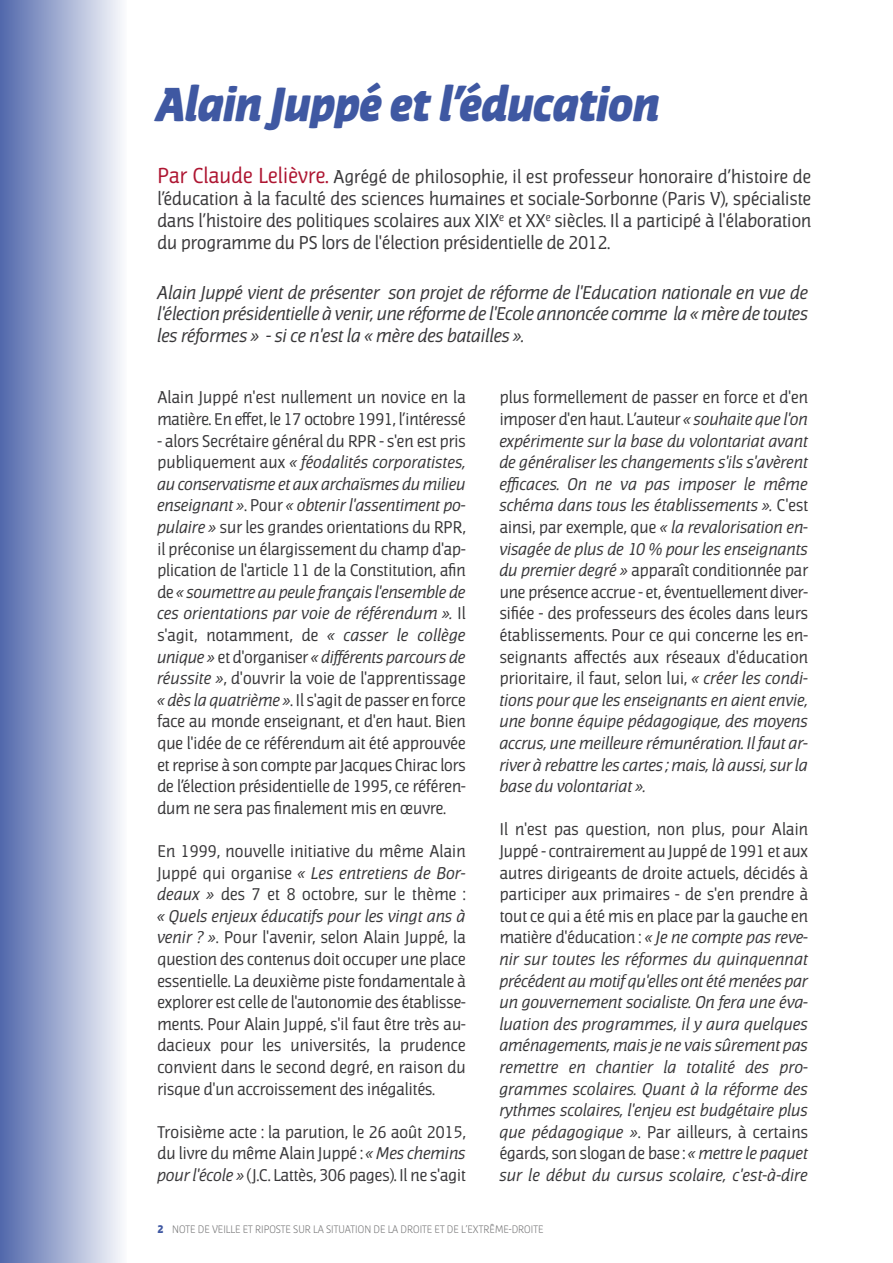
<style>
.page{position:relative;width:893px;height:1263px;background:#fff}
.page>*{position:absolute;margin:0;border:0;box-sizing:border-box;transform-origin:0 0}
.t1{font:italic 900 45px "Jaures";color:#3f58a2}
.t2{font:18px/22px "Jaures";letter-spacing:.005em;color:#39383a;text-align:justify}
.t3{font:italic 18px/21.6px "Jaures";color:#39383a;text-align:justify}
.t4{font:italic 16.5px/21.6px "Jaures";letter-spacing:.005em;color:#39383a;text-align:justify}
.t5{font:16.5px/21.6px "Jaures";letter-spacing:.005em;color:#39383a;text-align:justify}
.t6{font:300 10.5px "Jaures";letter-spacing:.005em;color:#747475}
.s1{font-size:21px;color:#ae1632}
.s2{font-style:italic}
.s3{font-style:normal}
.s4{font-weight:900;color:#3f58a2}
</style>
<div class="page">
<div style="left:0;top:0;width:127px;height:1263px;background:linear-gradient(to right,#5168ab,#fbfcfd)"></div>
<h1 class="t1" style="left:157px;top:79px;width:504px">Alain Juppé et l’éducation</h1>
<p class="t2" style="left:157px;top:165px;width:655px"><span class="s1">Par Claude Lelièvre.</span> Agrégé de philosophie, il est professeur honoraire d’histoire de l’éducation à la faculté des sciences humaines et sociale-Sorbonne (Paris V), spécialiste dans l’histoire des politiques scolaires aux XIX<sup>e</sup> et XX<sup>e</sup> siècles. Il a participé à l'élaboration du programme du PS lors de l'élection présidentielle de 2012.</p>
<p class="t3" style="left:157px;top:282px;width:652px">Alain Juppé vient de présenter son projet de réforme de l'Education nationale en vue de l'élection présidentielle à venir, une réforme de l'Ecole annoncée comme la « mère de toutes les réformes » - si ce n'est la « mère des batailles ».</p>
<p class="t5" style="left:157px;top:387px;width:310px">Alain Juppé n'est nullement un novice en la matière. En effet, le 17 octobre 1991, l’intéressé</p>
<p class="t5" style="left:157px;top:430px;width:310px">- alors Secrétaire général du RPR - s'en est pris publiquement aux <span class="s2">« féodalités corporatistes, au conservatisme et aux archaïsmes du milieu enseignant »</span>. Pour <span class="s2">« obtenir l'assentiment po&shy;pulaire »</span> sur les grandes orientations du RPR, il préconise un élargissement du champ d'ap&shy;plication de l'article 11 de la Constitution, afin de <span class="s2">« soumettre au peule français l'ensemble de ces orientations par voie de référendum ».</span> Il s'agit, notamment, de <span class="s2">« casser le collège unique »</span> et d'organiser <span class="s2">« différents parcours de réussite »</span>, d'ouvrir la voie de l'apprentissage <span class="s2">« dès la quatrième »</span>. Il s'agit de passer en force face au monde enseignant, et d'en haut. Bien que l'idée de ce référendum ait été approuvée et reprise à son compte par Jacques Chirac lors de l’élection présidentielle de 1995, ce référen&shy;dum ne sera pas finalement mis en œuvre.</p>
<p class="t5" style="left:157px;top:840px;width:310px">En 1999, nouvelle initiative du même Alain Juppé qui organise <span class="s2">« Les entretiens de Bor&shy;deaux »</span> des 7 et 8 octobre, sur le thème : <span class="s2">« Quels enjeux éducatifs pour les vingt ans à venir ? »</span>. Pour l'avenir, selon Alain Juppé, la question des contenus doit occuper une place essentielle. La deuxième piste fondamentale à explorer est celle de l'autonomie des établisse&shy;ments. Pour Alain Juppé, s'il faut être très au&shy;dacieux pour les universités, la prudence convient dans le second degré, en raison du risque d'un accroissement des inégalités.</p>
<p class="t5" style="left:157px;top:1121px;width:310px">Troisième acte : la parution, le 26 août 2015, du livre du même Alain Juppé : <span class="s2">« Mes chemins pour l'école »</span> (J.C. Lattès, 306 pages). Il ne s'agit</p>
<p class="t4" style="left:500px;top:387px;width:310px"><span class="s3">plus formellement de passer en force et d'en imposer d'en haut. L’auteur</span> « souhaite que l'on expérimente sur la base du volontariat avant de généraliser les changements s'ils s'avèrent efficaces. On ne va pas imposer le même schéma dans tous les établissements ». <span class="s3">C'est ainsi, par exemple, que</span> « la revalorisation en&shy;visagée de plus de 10 % pour les enseignants du premier degré » <span class="s3">apparaît conditionnée par une présence accrue - et, éventuellement diver&shy;sifiée - des professeurs des écoles dans leurs établissements. Pour ce qui concerne les en&shy;seignants affectés aux réseaux d'éducation prioritaire, il faut, selon lui,</span> « créer les condi&shy;tions pour que les enseignants en aient envie, une bonne équipe pédagogique, des moyens accrus, une meilleure rémunération. Il faut ar&shy;river à rebattre les cartes ; mais, là aussi, sur la base du volontariat ».</p>
<p class="t4" style="left:500px;top:819px;width:310px"><span class="s3">Il n'est pas question, non plus, pour Alain Juppé - contrairement au Juppé de 1991 et aux autres dirigeants de droite actuels, décidés à participer aux primaires - de s'en prendre à tout ce qui a été mis en place par la gauche en matière d'éducation :</span> « Je ne compte pas reve&shy;nir sur toutes les réformes du quinquennat précédent au motif qu'elles ont été menées par un gouvernement socialiste. On fera une éva&shy;luation des programmes, il y aura quelques aménagements, mais je ne vais sûrement pas remettre en chantier la totalité des pro&shy;grammes scolaires. Quant à la réforme des rythmes scolaires, l'enjeu est budgétaire plus que pédagogique »<span class="s3">. Par ailleurs, à certains égards, son slogan de base :</span> « mettre le paquet sur le début du cursus scolaire, c'est-à-dire</p>
<p class="t6" style="left:157px;top:1223px;width:388px"><span class="s4">2</span> NOTE DE VEILLE ET RIPOSTE SUR LA SITUATION DE LA DROITE ET DE L’EXTRÊME-DROITE</p>
</div>
